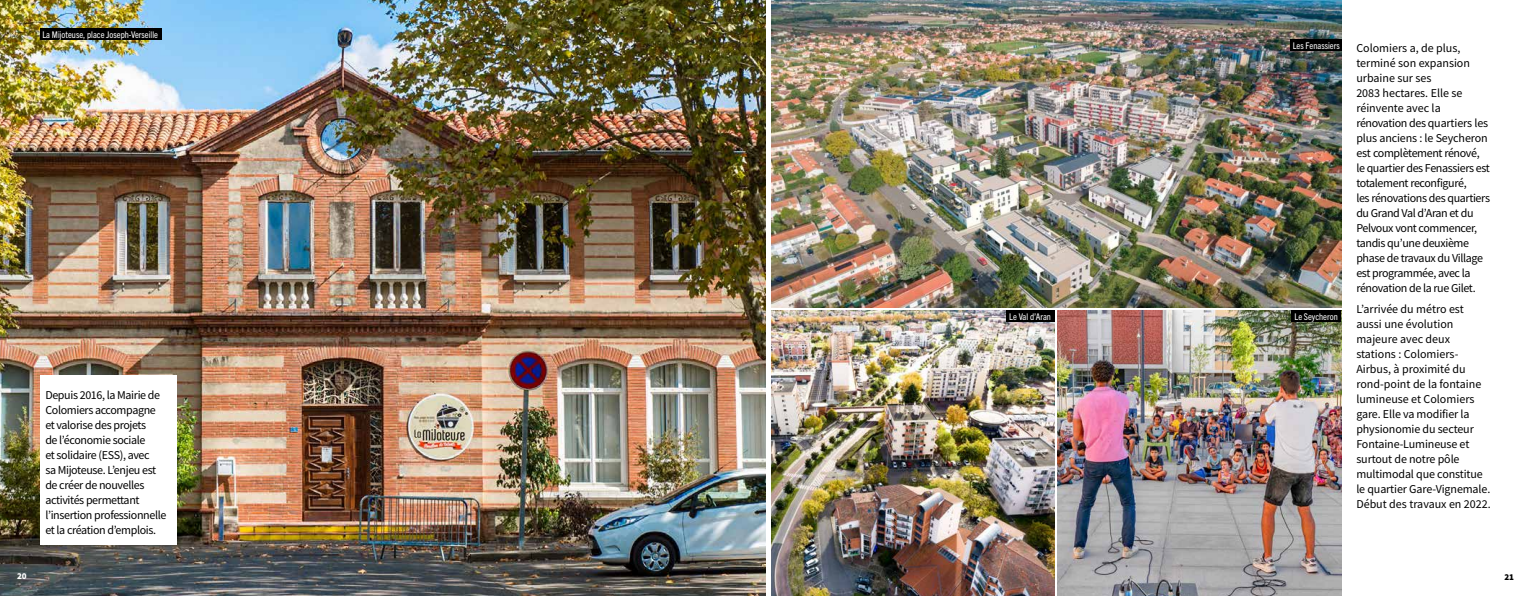
<style>
.page{position:relative;width:1531px;height:596px;background:#fff}
.page>*{position:absolute;margin:0;border:0;box-sizing:border-box;transform-origin:0 0}
.t1{font:12px/15px "Source Sans Pro";letter-spacing:-.03em;color:#000}
.t2{font:12px/15px "Source Sans Pro";letter-spacing:-.01em;color:#000}
.t3{font:condensed 9.2px "Trade Gothic Next LT Pro";color:#fff}
.t4{font:900 9px "Source Sans Pro";color:#fff}
.t5{font:900 9px "Source Sans Pro";color:#000}
</style>
<div class="page">
<img style="left:771px;top:0;width:570px;height:308px">
<img style="left:771px;top:310px;width:283px;height:285px">
<img style="left:1057px;top:310px;width:284px;height:285px">
<div style="left:1291px;top:310px;width:50px;height:12px;background:#000"></div>
<div style="left:1006px;top:310px;width:48px;height:12px;background:#000"></div>
<div style="left:1290px;top:40px;width:51px;height:11px;background:#000"></div>
<img style="left:0;top:0;width:765px;height:595px">
<div style="left:40px;top:375px;width:136px;height:169px;background:#fff"></div>
<div style="left:40px;top:28px;width:122px;height:12px;background:#000"></div>
<p class="t3" style="left:43px;top:28px;width:117px">La Mijoteuse, place Joseph-Verseille</p>
<p class="t1" style="left:45px;top:387px;width:123px">Depuis 2016, la Mairie de<br>Colomiers accompagne et valorise des projets<br>de l’économie sociale<br>et solidaire (ESS), avec<br>sa Mijoteuse. L’enjeu est de créer de nouvelles activités permettant l’insertion professionnelle et la création d’emplois.</p>
<p class="t3" style="left:1293px;top:39px;width:48px">Les Fenassiers</p>
<p class="t3" style="left:1009px;top:310px;width:43px">Le Val d’Aran</p>
<p class="t3" style="left:1294px;top:310px;width:45px">Le Seycheron</p>
<p class="t1" style="left:1356px;top:40px;width:135px">Colomiers a, de plus, terminé son expansion urbaine sur ses<br>2083 hectares. Elle se réinvente avec la rénovation des quartiers les plus anciens : le Seycheron est complètement rénové, le quartier des Fenassiers est totalement reconfiguré,<br>les rénovations des quartiers du Grand Val d’Aran et du<br>Pelvoux vont commencer, tandis qu’une deuxième phase de travaux du Village est programmée, avec la rénovation de la rue Gilet.</p>
<p class="t2" style="left:1356px;top:301px;width:136px">L’arrivée du métro est aussi une évolution majeure avec deux stations : Colomiers-<br>Airbus, à proximité du rond-point de la fontaine lumineuse et Colomiers gare. Elle va modifier la physionomie du secteur<br>Fontaine-Lumineuse et surtout de notre pôle multimodal que constitue le quartier Gare-Vignemale.<br>Début des travaux en 2022.</p>
<p class="t4" style="left:17px;top:569px;width:11px">20</p>
<p class="t5" style="left:1504px;top:570px;width:11px">21</p>
</div>
